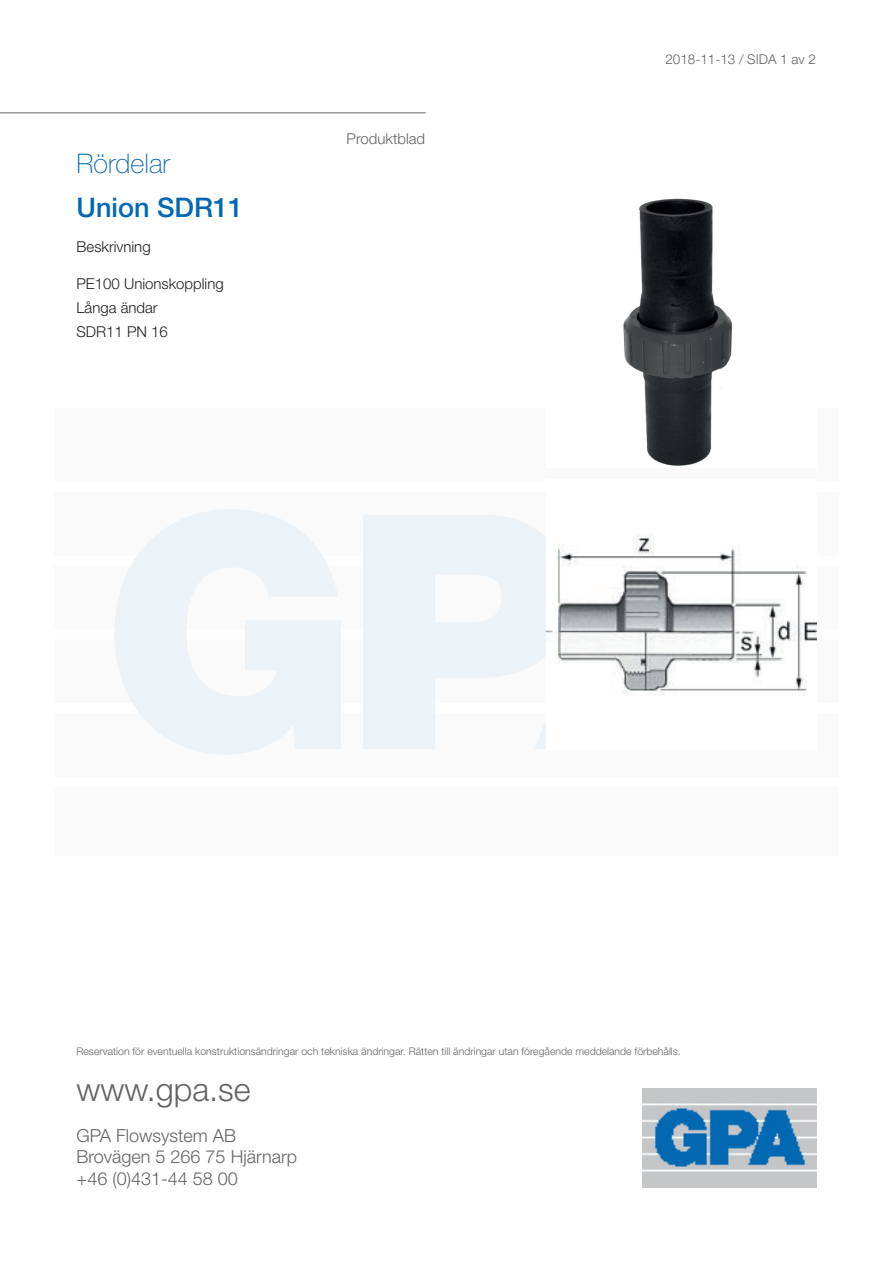
<style>
.page{position:relative;width:893px;height:1263px;background:#fff}
.page>*{position:absolute;margin:0;border:0;box-sizing:border-box;transform-origin:0 0}
.t1{font:300 32.4px "Helvetica Neue LT Std";color:#636366}
.t2{font:500 27px "Helvetica Neue LT Std";color:#0168b3}
.t3{font:100 27px "Helvetica Neue LT Std";color:#0168b3}
.t4{font:300 18px/21.6px "Helvetica Neue LT Std";color:#636366}
.t5{font:300 15px/24px "Helvetica Neue LT Std";color:#231f20}
.t6{font:300 15px "Helvetica Neue LT Std";color:#636366}
.t7{font:300 13.5px "Helvetica Neue LT Std";color:#636366}
.t8{font:300 10.5px "Helvetica Neue LT Std";color:#636366}
</style>
<div class="page">
<div style="left:54px;top:408px;width:785px;height:447px;background:#fafafa"></div>
<div style="left:54px;top:777px;width:785px;height:10px;background:#fff"></div>
<div style="left:54px;top:703px;width:785px;height:10px;background:#fff"></div>
<div style="left:54px;top:629px;width:785px;height:10px;background:#fff"></div>
<div style="left:54px;top:555px;width:785px;height:11px;background:#fff"></div>
<div style="left:54px;top:482px;width:785px;height:10px;background:#fff"></div>
<svg style="left:114px;top:509px;width:227px;height:246px;fill:#ebf3f9"></svg>
<svg style="left:363px;top:515px;width:172px;height:234px;fill:#ebf3f9"></svg>
<svg style="left:535px;top:529px;width:11px;height:220px;fill:#ebf3f9"></svg>
<hr style="left:0;top:112px;width:426px;height:1px;background:#636366">
<img style="left:643px;top:1088px;width:173px;height:99px">
<img style="left:623px;top:198px;width:110px;height:268px">
<img style="left:546px;top:535px;width:270px;height:159px">
<h2 class="t3" style="left:77px;top:148px;width:95px">Rördelar</h2>
<h2 class="t2" style="left:77px;top:191px;width:168px">Union SDR11</h2>
<h3 class="t5" style="left:77px;top:235px;width:76px">Beskrivning</h3>
<h3 class="t5" style="left:77px;top:271px;width:149px">PE100 Unionskoppling<br>Långa ändar<br>SDR11 PN 16</h3>
<h3 class="t6" style="left:347px;top:129px;width:80px">Produktblad</h3>
<p class="t7" style="left:665px;top:51px;width:152px">2018-11-13 / SIDA 1 av 2</p>
<p class="t8" style="left:77px;top:1045px;width:606px">Reservation för eventuella konstruktionsändringar och tekniska ändringar. Rätten till ändringar utan föregående meddelande förbehålls.</p>
<h1 class="t1" style="left:77px;top:1069px;width:176px">www.gpa.se</h1>
<h3 class="t4" style="left:77px;top:1124px;width:222px">GPA Flowsystem AB<br>Brovägen 5 266 75 Hjärnarp +46 (0)431-44 58 00</h3>
</div>
